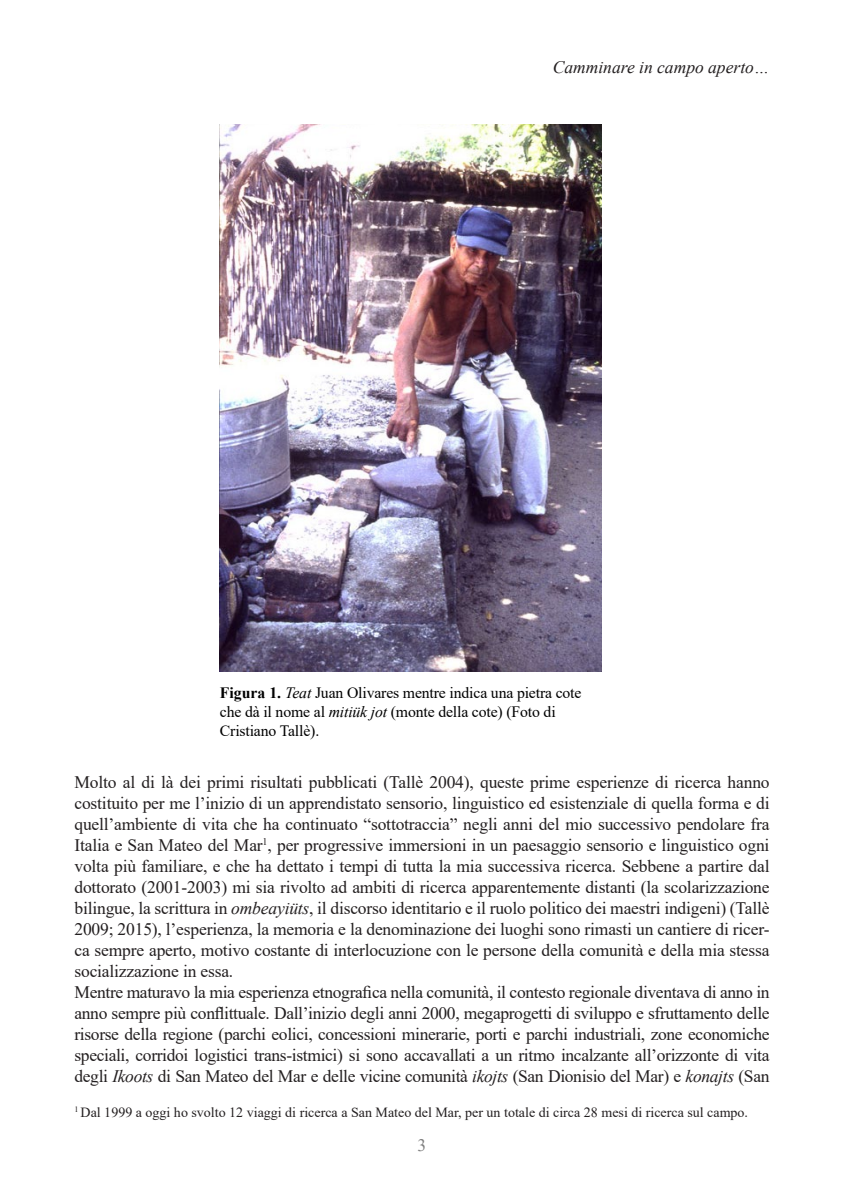
<style>
.page{position:relative;width:844px;height:1191px;background:#fff}
.page>*{position:absolute;margin:0;border:0;box-sizing:border-box;transform-origin:0 0}
._07_txt_paragrafo{font:17.5px/21px "Times New Roman";letter-spacing:-.015em;color:#231f20;text-align:justify}
.t1{font:italic 17.5px "Times New Roman";color:#231f20}
.t2{font:17.5px "Times New Roman";color:#808080}
.dida{font:15.75px/18.9px "Times New Roman";letter-spacing:-.01em;color:#000}
._05_Stile_note{font:14px "Times New Roman";color:#231f20}
.s1{font-weight:700}
.s2{font-style:italic}
</style>
<div class="page">
<img style="left:220px;top:124px;width:381px;height:547px">
<p class="t1" style="left:552px;top:55px;width:218px">Camminare in campo aperto…</p>
<p class="dida" style="left:220px;top:683px;width:363px"><span class="s1">Figura 1.</span> <span class="s2">Teat</span> Juan Olivares mentre indica una pietra cote che dà il nome al <span class="s2">mitiük jot</span> (monte della cote) (Foto di<br>Cristiano Tallè).</p>
<p class="_07_txt_paragrafo" style="left:74px;top:771px;width:696px">Molto al di là dei primi risultati pubblicati (Tallè 2004), queste prime esperienze di ricerca hanno costituito per me l’inizio di un apprendistato sensorio, linguistico ed esistenziale di quella forma e di quell’ambiente di vita che ha continuato “sottotraccia” negli anni del mio successivo pendolare fra Italia e San Mateo del Mar<sup>1</sup>, per progressive immersioni in un paesaggio sensorio e linguistico ogni volta più familiare, e che ha dettato i tempi di tutta la mia successiva ricerca. Sebbene a partire dal dottorato (2001-2003) mi sia rivolto ad ambiti di ricerca apparentemente distanti (la scolarizzazione bilingue, la scrittura in <span class="s2">ombeayiüts</span>, il discorso identitario e il ruolo politico dei maestri indigeni) (Tallè 2009; 2015), l’esperienza, la memoria e la denominazione dei luoghi sono rimasti un cantiere di ricer&shy;ca sempre aperto, motivo costante di interlocuzione con le persone della comunità e della mia stessa socializzazione in essa.</p>
<p class="_07_txt_paragrafo" style="left:74px;top:981px;width:696px">Mentre maturavo la mia esperienza etnografica nella comunità, il contesto regionale diventava di anno in anno sempre più conflittuale. Dall’inizio degli anni 2000, megaprogetti di sviluppo e sfruttamento delle risorse della regione (parchi eolici, concessioni minerarie, porti e parchi industriali, zone economiche speciali, corridoi logistici trans-istmici) si sono accavallati a un ritmo incalzante all’orizzonte di vita degli <span class="s2">Ikoots</span> di San Mateo del Mar e delle vicine comunità <span class="s2">ikojts</span> (San Dionisio del Mar) e <span class="s2">konajts</span> (San</p>
<p class="_05_Stile_note" style="left:74px;top:1102px;width:675px"><sup>1</sup> Dal 1999 a oggi ho svolto 12 viaggi di ricerca a San Mateo del Mar, per un totale di circa 28 mesi di ricerca sul campo.</p>
<p class="t2" style="left:417px;top:1132px;width:10px">3</p>
</div>
